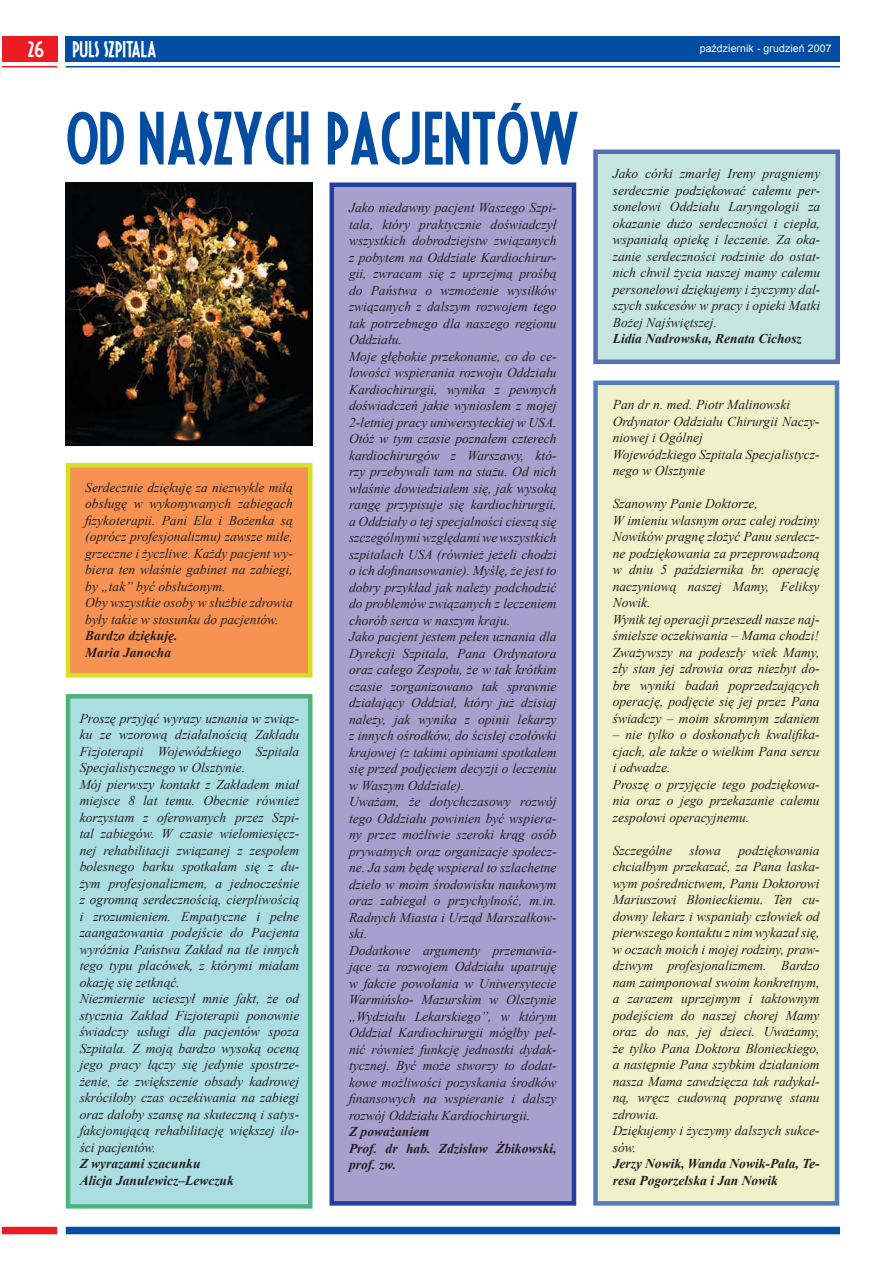
<style>
.page{position:relative;width:893px;height:1263px;background:#fff}
.page>*{position:absolute;margin:0;border:0;box-sizing:border-box;transform-origin:0 0}
.t1{font:60px "Fiesta";color:#034ea2}
.t2{font:18px "Fiesta";color:#fff}
.t3{font:italic 13.5px/16.5px "Times New Roman";color:#231f20}
.t4{font:italic 700 13.5px/16.5px "Times New Roman";color:#231f20}
.t5{font:10.5px "Arial";letter-spacing:.01em;color:#fff}
</style>
<div class="page">
<div style="left:66px;top:36px;width:774px;height:26px;background:#034ea2"></div>
<div style="left:2px;top:36px;width:55px;height:26px;background:#ed1c24"></div>
<hr style="left:2px;top:66px;width:55px;height:1px;background:#ed1c24">
<hr style="left:66px;top:66px;width:774px;height:1px;background:#034ea2">
<div style="left:2px;top:1227px;width:55px;height:7px;background:#ed1c24"></div>
<div style="left:66px;top:1227px;width:774px;height:7px;background:#034ea2"></div>
<div style="left:595px;top:383px;width:242px;height:820px;background:#f0f1c9"></div>
<div style="left:593px;top:381px;width:246px;height:825px;border:4px solid #527dbf"></div>
<div style="left:595px;top:152px;width:242px;height:210px;background:#c5e6df"></div>
<div style="left:593px;top:150px;width:247px;height:214px;border:4px solid #596db3"></div>
<div style="left:68px;top:696px;width:242px;height:510px;background:#abdee3"></div>
<div style="left:66px;top:694px;width:246px;height:515px;border:4px solid #4fb37c"></div>
<div style="left:68px;top:465px;width:242px;height:210px;background:#f79253"></div>
<div style="left:66px;top:463px;width:246px;height:215px;border:4px solid #d5df24"></div>
<div style="left:332px;top:185px;width:242px;height:1018px;background:#a79fce"></div>
<div style="left:329px;top:183px;width:247px;height:1023px;border:4px solid #22409a"></div>
<img style="left:66px;top:183px;width:246px;height:263px">
<h2 class="t2" style="left:28px;top:41px;width:18px">26</h2>
<h2 class="t2" style="left:72px;top:41px;width:86px">PULS SZPITALA</h2>
<h1 class="t1" style="left:66px;top:110px;width:514px">OD NASZYCH PACJENTÓW</h1>
<p class="t3" style="left:85px;top:479px;width:209px">Serdecznie dziękuję za niezwykle miłą obsługę w wykonywanych zabiegach fizykoterapii. Pani Ela i Bożenka są (oprócz profesjonalizmu) zawsze miłe, grzeczne i życzliwe. Każdy pacjent wy&shy;biera ten właśnie gabinet na zabiegi, by „tak” być obsłużonym.<br>Oby wszystkie osoby w służbie zdrowia były takie w stosunku do pacjentów.</p>
<p class="t4" style="left:85px;top:628px;width:94px">Bardzo dziękuję.<br>Maria Janocha</p>
<p class="t3" style="left:80px;top:710px;width:221px">Proszę przyjąć wyrazy uznania w związ&shy;ku ze wzorową działalnością Zakładu Fizjoterapii Wojewódzkiego Szpitala Specjalistycznego w Olsztynie.<br>Mój pierwszy kontakt z Zakładem miał miejsce 8 lat temu. Obecnie również korzystam z oferowanych przez Szpi&shy;tal zabiegów. W czasie wielomiesięcz&shy;nej rehabilitacji związanej z zespołem bolesnego barku spotkałam się z du&shy;żym profesjonalizmem, a jednocześnie z ogromną serdecznością, cierpliwością i zrozumieniem. Empatyczne i pełne zaangażowania podejście do Pacjenta wyróżnia Państwa Zakład na tle innych tego typu placówek, z którymi miałam okazję się zetknąć.<br>Niezmiernie ucieszył mnie fakt, że od stycznia Zakład Fizjoterapii ponownie świadczy usługi dla pacjentów spoza Szpitala. Z moją bardzo wysoką oceną jego pracy łączy się jedynie spostrze&shy;żenie, że zwiększenie obsady kadrowej skróciłoby czas oczekiwania na zabiegi oraz dałoby szansę na skuteczną i satys&shy;fakcjonującą rehabilitację większej ilo&shy;ści pacjentów.</p>
<p class="t4" style="left:80px;top:1155px;width:156px">Z wyrazami szacunku<br>Alicja Janulewicz–Lewczuk</p>
<p class="t3" style="left:349px;top:199px;width:209px">Jako niedawny pacjent Waszego Szpi&shy;tala, który praktycznie doświadczył wszystkich dobrodziejstw związanych z pobytem na Oddziale Kardiochirur&shy;gii, zwracam się z uprzejmą prośbą do Państwa o wzmożenie wysiłków związanych z dalszym rozwojem tego tak potrzebnego dla naszego regionu Oddziału.<br>Moje głębokie przekonanie, co do ce&shy;lowości wspierania rozwoju Oddziału Kardiochirurgii, wynika z pewnych doświadczeń jakie wyniosłem z mojej 2-letniej pracy uniwersyteckiej w USA.<br>Otóż w tym czasie poznałem czterech kardiochirurgów z Warszawy, któ&shy;rzy przebywali tam na stażu. Od nich właśnie dowiedziałem się, jak wysoką rangę przypisuje się kardiochirurgii, a Oddziały o tej specjalności cieszą się szczególnymi względami we wszystkich szpitalach USA (również jeżeli chodzi o ich dofinansowanie). Myślę, że jest to dobry przykład jak należy podchodzić do problemów związanych z leczeniem chorób serca w naszym kraju.<br>Jako pacjent jestem pełen uznania dla Dyrekcji Szpitala, Pana Ordynatora oraz całego Zespołu, że w tak krótkim czasie zorganizowano tak sprawnie działający Oddział, który już dzisiaj należy, jak wynika z opinii lekarzy z innych ośrodków, do ścisłej czołówki krajowej (z takimi opiniami spotkałem się przed podjęciem decyzji o leczeniu w Waszym Oddziale).<br>Uważam, że dotychczasowy rozwój tego Oddziału powinien być wspiera&shy;ny przez możliwie szeroki krąg osób prywatnych oraz organizacje społecz&shy;ne. Ja sam będę wspierał to szlachetne dzieło w moim środowisku naukowym oraz zabiegał o przychylność, m.in.<br>Radnych Miasta i Urząd Marszałkow&shy;ski.<br>Dodatkowe argumenty przemawia&shy;jące za rozwojem Oddziału upatruję w fakcie powołania w Uniwersytecie Warmińsko- Mazurskim w Olsztynie „Wydziału Lekarskiego”, w którym Oddział Kardiochirurgii mógłby peł&shy;nić również funkcję jednostki dydak&shy;tycznej. Być może stworzy to dodat&shy;kowe możliwości pozyskania środków finansowych na wspieranie i dalszy rozwój Oddziału Kardiochirurgii.</p>
<p class="t4" style="left:349px;top:1123px;width:209px">Z poważaniem<br>Prof. dr hab. Zdzisław Żbikowski, prof. zw.</p>
<p class="t5" style="left:699px;top:43px;width:133px">październik - grudzień 2007</p>
<p class="t3" style="left:612px;top:166px;width:209px;text-align:justify">Jako córki zmarłej Ireny pragniemy serdecznie podziękować całemu per&shy;sonelowi Oddziału Laryngologii za okazanie dużo serdeczności i ciepła, wspaniałą opiekę i leczenie. Za oka&shy;zanie serdeczności rodzinie do ostat&shy;nich chwil życia naszej mamy całemu personelowi dziękujemy i życzymy dal&shy;szych sukcesów w pracy i opieki Matki Bożej Najświętszej.</p>
<p class="t4" style="left:612px;top:331px;width:191px">Lidia Nadrowska, Renata Cichosz</p>
<p class="t3" style="left:612px;top:397px;width:208px">Pan dr n. med. Piotr Malinowski<br>Ordynator Oddziału Chirurgii Naczy&shy;niowej i Ogólnej<br>Wojewódzkiego Szpitala Specjalistycz&shy;nego w Olsztynie</p>
<p class="t3" style="left:612px;top:496px;width:208px">Szanowny Panie Doktorze,<br>W imieniu własnym oraz całej rodziny<br>Nowików pragnę złożyć Panu serdecz&shy;ne podziękowania za przeprowadzoną w dniu 5 października br. operację naczyniową naszej Mamy, Feliksy<br>Nowik.<br>Wynik tej operacji przeszedł nasze naj&shy;śmielsze oczekiwania – Mama chodzi!<br>Zważywszy na podeszły wiek Mamy, zły stan jej zdrowia oraz niezbyt do&shy;bre wyniki badań poprzedzających operację, podjęcie się jej przez Pana świadczy – moim skromnym zdaniem</p>
<p class="t3" style="left:612px;top:727px;width:208px">– nie tylko o doskonałych kwalifika&shy;cjach, ale także o wielkim Pana sercu i odwadze.<br>Proszę o przyjęcie tego podziękowa&shy;nia oraz o jego przekazanie całemu zespołowi operacyjnemu.</p>
<p class="t3" style="left:612px;top:842px;width:61px">Szczególne</p>
<p class="t3" style="left:689px;top:842px;width:33px">słowa</p>
<p class="t3" style="left:612px;top:842px;width:208px;text-indent:126px">podziękowania chciałbym przekazać, za Pana łaska&shy;wym pośrednictwem, Panu Doktorowi<br>Mariuszowi Błonieckiemu. Ten cu&shy;downy lekarz i wspaniały człowiek od pierwszego kontaktu z nim wykazał się, w oczach moich i mojej rodziny, praw&shy;dziwym profesjonalizmem. Bardzo nam zaimponował swoim konkretnym, a zarazem uprzejmym i taktownym podejściem do naszej chorej Mamy oraz do nas, jej dzieci. Uważamy, że tylko Pana Doktora Błonieckiego, a następnie Pana szybkim działaniom nasza Mama zawdzięcza tak radykal&shy;ną, wręcz cudowną poprawę stanu zdrowia.<br>Dziękujemy i życzymy dalszych sukce&shy;sów.</p>
<p class="t4" style="left:612px;top:1156px;width:208px">Jerzy Nowik, Wanda Nowik-Pala, Te&shy;resa Pogorzelska i Jan Nowik</p>
</div>
